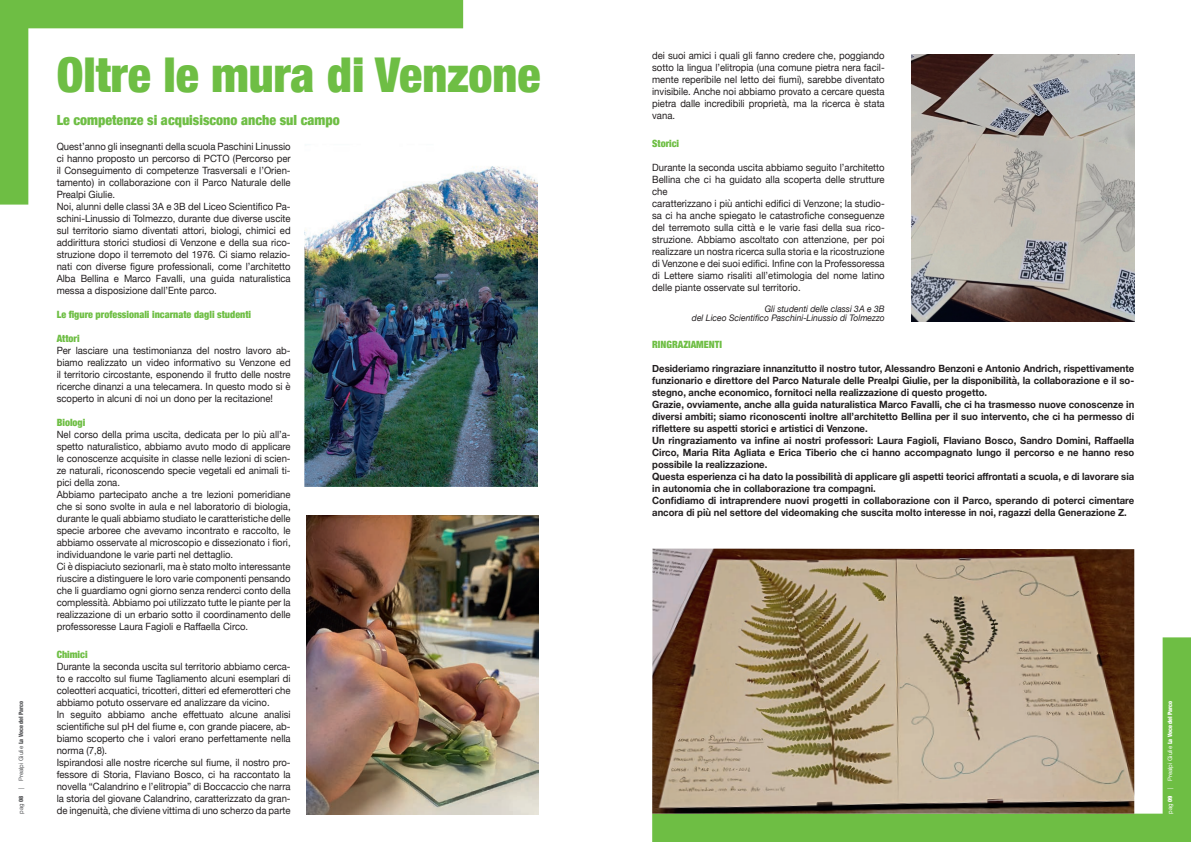
<style>
.page{position:relative;width:1191px;height:842px;background:#fff}
.page>*{position:absolute;margin:0;border:0;box-sizing:border-box;transform-origin:0 0}
.t1{font:900 condensed 48px "Helvetica Neue";color:#6ebe44}
.t2{font:900 condensed 14px "Helvetica Neue";color:#6ebe44}
.t3{font:10px/12px "Helvetica Neue";color:#231f20;text-align:justify;scale:.95 1}
.t4{font:700 10px/12px "Helvetica Neue";color:#231f20;text-align:justify;scale:.95 1}
.t5{font:900 condensed 10px "Helvetica Neue";color:#6ebe44}
.t6{font:italic 9px "Helvetica Neue";color:#231f20;scale:.95 1}
.t7{font:6px "Helvetica Neue";color:#57585a}
.t8{font:6px "Helvetica Neue";color:#fff}
.s1{font-weight:900;font-stretch:condensed}
</style>
<div class="page">
<svg style="left:652px;top:637px;width:539px;height:205px;fill:#6ebe44"></svg>
<img style="left:304px;top:166px;width:234px;height:321px">
<img style="left:306px;top:515px;width:232px;height:299px">
<svg style="left:0;top:0;width:463px;height:205px"></svg>
<img style="left:652px;top:549px;width:482px;height:265px">
<img style="left:912px;top:54px;width:222px;height:267px">
<p class="t7" style="left:17px;top:814px;width:115px;rotate:-90deg">pag <span class="s1">08</span> | Prealpi Giulie <span class="s1">La Voce del Parco</span></p>
<p class="t1" style="left:57px;top:35px;width:485px">Oltre le mura di Venzone</p>
<p class="t2" style="left:57px;top:108px;width:284px">Le competenze si acquisiscono anche sul campo</p>
<p class="t3" style="left:57px;top:141px;width:248px">Quest’anno gli insegnanti della scuola Paschini Linussio ci hanno proposto un percorso di PCTO (Percorso per il Conseguimento di competenze Trasversali e l’Orien&shy;tamento) in collaborazione con il Parco Naturale delle Prealpi Giulie.</p>
<p class="t3" style="left:57px;top:201px;width:248px">Noi, alunni delle classi 3A e 3B del Liceo Scientifico Pa&shy;schini-Linussio di Tolmezzo, durante due diverse uscite sul territorio siamo diventati attori, biologi, chimici ed addirittura storici studiosi di Venzone e della sua rico&shy;struzione dopo il terremoto del 1976. Ci siamo relazio&shy;nati con diverse figure professionali, come l’architetto Alba Bellina e Marco Favalli, una guida naturalistica messa a disposizione dall’Ente parco.</p>
<p class="t5" style="left:57px;top:307px;width:196px">Le figure professionali incarnate dagli studenti</p>
<p class="t5" style="left:57px;top:331px;width:24px">Attori</p>
<p class="t3" style="left:57px;top:345px;width:248px">Per lasciare una testimonianza del nostro lavoro ab&shy;biamo realizzato un video informativo su Venzone ed il territorio circostante, esponendo il frutto delle nostre ricerche dinanzi a una telecamera. In questo modo si è scoperto in alcuni di noi un dono per la recitazione!</p>
<p class="t5" style="left:57px;top:415px;width:30px">Biologi</p>
<p class="t3" style="left:57px;top:429px;width:248px">Nel corso della prima uscita, dedicata per lo più all’a&shy;spetto naturalistico, abbiamo avuto modo di applicare le conoscenze acquisite in classe nelle lezioni di scien&shy;ze naturali, riconoscendo specie vegetali ed animali ti&shy;pici della zona.</p>
<p class="t3" style="left:57px;top:489px;width:248px">Abbiamo partecipato anche a tre lezioni pomeridiane che si sono svolte in aula e nel laboratorio di biologia, durante le quali abbiamo studiato le caratteristiche delle specie arboree che avevamo incontrato e raccolto, le abbiamo osservate al microscopio e dissezionato i fiori, individuandone le varie parti nel dettaglio.</p>
<p class="t3" style="left:57px;top:561px;width:248px">Ci è dispiaciuto sezionarli, ma è stato molto interessante riuscire a distinguere le loro varie componenti pensando che li guardiamo ogni giorno senza renderci conto della complessità. Abbiamo poi utilizzato tutte le piante per la realizzazione di un erbario sotto il coordinamento delle professoresse Laura Fagioli e Raffaella Circo.</p>
<p class="t5" style="left:57px;top:647px;width:32px">Chimici</p>
<p class="t3" style="left:57px;top:661px;width:248px">Durante la seconda uscita sul territorio abbiamo cerca&shy;to e raccolto sul fiume Tagliamento alcuni esemplari di coleotteri acquatici, tricotteri, ditteri ed efemerotteri che abbiamo potuto osservare ed analizzare da vicino.</p>
<p class="t3" style="left:57px;top:709px;width:248px">In seguito abbiamo anche effettuato alcune analisi scientifiche sul pH del fiume e, con grande piacere, ab&shy;biamo scoperto che i valori erano perfettamente nella norma (7,8).</p>
<p class="t3" style="left:57px;top:757px;width:248px">Ispirandosi alle nostre ricerche sul fiume, il nostro pro&shy;fessore di Storia, Flaviano Bosco, ci ha raccontato la novella “Calandrino e l’elitropia” di Boccaccio che narra la storia del giovane Calandrino, caratterizzato da gran&shy;de ingenuità, che diviene vittima di uno scherzo da parte</p>
<p class="t3" style="left:652px;top:50px;width:246px">dei suoi amici i quali gli fanno credere che, poggiando sotto la lingua l’elitropia (una comune pietra nera facil&shy;mente reperibile nel letto dei fiumi), sarebbe diventato invisibile. Anche noi abbiamo provato a cercare questa pietra dalle incredibili proprietà, ma la ricerca è stata vana.</p>
<p class="t5" style="left:652px;top:135px;width:29px">Storici</p>
<p class="t3" style="left:652px;top:162px;width:246px">Durante la seconda uscita abbiamo seguito l’architetto Bellina che ci ha guidato alla scoperta delle strutture che</p>
<p class="t3" style="left:652px;top:198px;width:246px">caratterizzano i più antichi edifici di Venzone; la studio&shy;sa ci ha anche spiegato le catastrofiche conseguenze del terremoto sulla città e le varie fasi della sua rico&shy;struzione. Abbiamo ascoltato con attenzione, per poi realizzare un nostra ricerca sulla storia e la ricostruzione di Venzone e dei suoi edifici. Infine con la Professoressa di Lettere siamo risaliti all’etimologia del nome latino delle piante osservate sul territorio.</p>
<p class="t6" style="left:765px;top:302px;width:128px">Gli studenti delle classi 3A e 3B</p>
<p class="t6" style="left:692px;top:311px;width:204px">del Liceo Scientifico Paschini-Linussio di Tolmezzo</p>
<p class="t5" style="left:652px;top:336px;width:71px">RINGRAZIAMENTI</p>
<p class="t4" style="left:652px;top:363px;width:509px">Desideriamo ringraziare innanzitutto il nostro tutor, Alessandro Benzoni e Antonio Andrich, rispettivamente funzionario e direttore del Parco Naturale delle Prealpi Giulie, per la disponibilità, la collaborazione e il so&shy;stegno, anche economico, fornitoci nella realizzazione di questo progetto.</p>
<p class="t4" style="left:652px;top:399px;width:509px">Grazie, ovviamente, anche alla guida naturalistica Marco Favalli, che ci ha trasmesso nuove conoscenze in diversi ambiti; siamo riconoscenti inoltre all’architetto Bellina per il suo intervento, che ci ha permesso di riflettere su aspetti storici e artistici di Venzone.</p>
<p class="t4" style="left:652px;top:435px;width:509px">Un ringraziamento va infine ai nostri professori: Laura Fagioli, Flaviano Bosco, Sandro Domini, Raffaella Circo, Maria Rita Agliata e Erica Tiberio che ci hanno accompagnato lungo il percorso e ne hanno reso possibile la realizzazione.</p>
<p class="t4" style="left:652px;top:471px;width:509px">Questa esperienza ci ha dato la possibilità di applicare gli aspetti teorici affrontati a scuola, e di lavorare sia in autonomia che in collaborazione tra compagni.</p>
<p class="t4" style="left:652px;top:495px;width:509px">Confidiamo di intraprendere nuovi progetti in collaborazione con il Parco, sperando di poterci cimentare ancora di più nel settore del videomaking che suscita molto interesse in noi, ragazzi della Generazione Z.</p>
<p class="t8" style="left:1165px;top:814px;width:115px;rotate:-90deg">pag <span class="s1">09</span> | Prealpi Giulie <span class="s1">La Voce del Parco</span></p>
</div>
